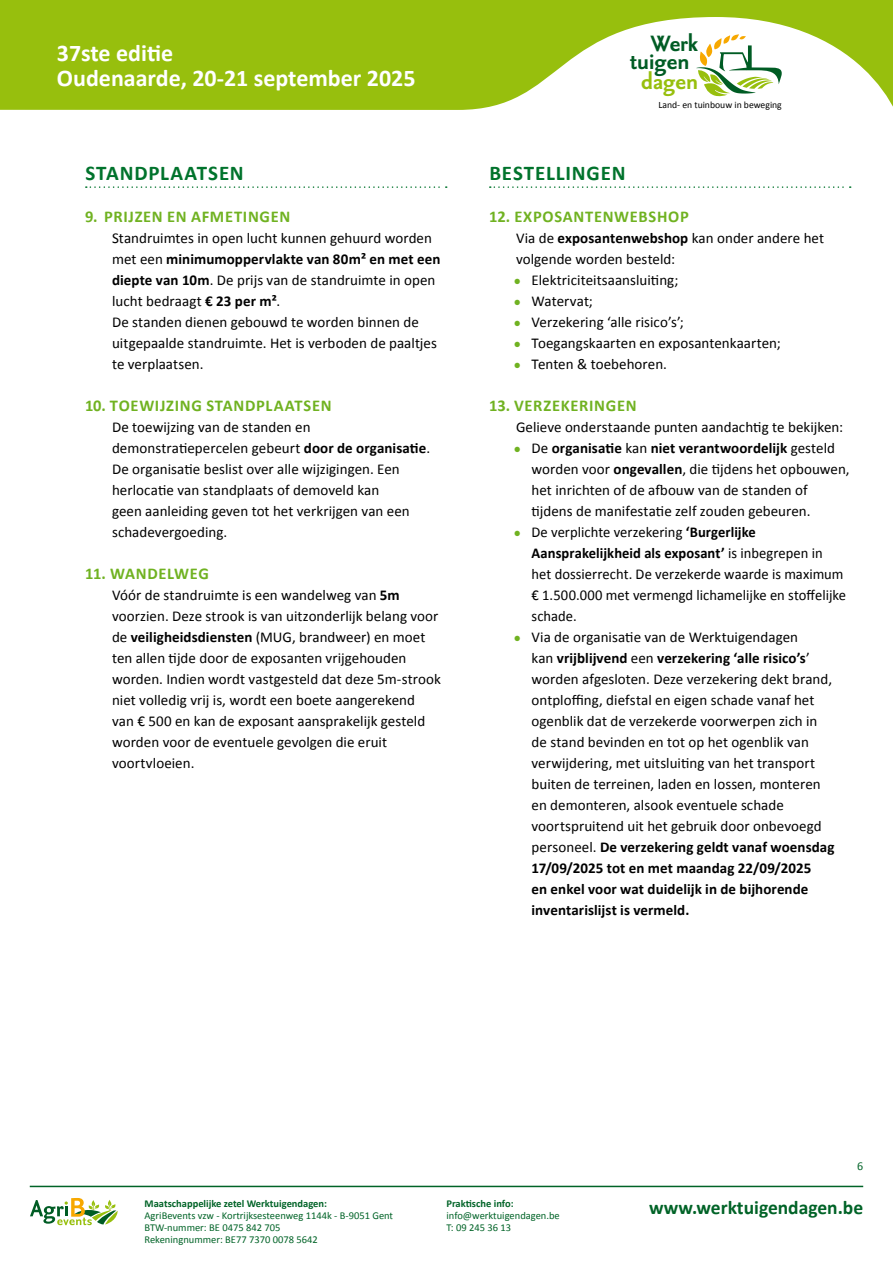
<style>
.page{position:relative;width:893px;height:1263px;background:#fff}
.page>*{position:absolute;margin:0;border:0;box-sizing:border-box;transform-origin:0 0}
.t1{font:700 26.85px "Seria Sans OT";color:#005c24}
.t2{font:700 26.85px "Seria Sans OT";color:#97bf0d}
.t3{font:700 24px/25.5px "Calibri";color:#fff}
.t4{font:700 21px "Calibri";letter-spacing:.04em;color:#00732c}
.t5{font:700 19.5px "Calibri";color:#006327}
.t6{font:700 16.5px "Calibri";letter-spacing:.04em;color:#70b221}
.t7{font:15px/21px "Calibri";color:#000}
.t8{font:12px "Calibri";color:#006327}
.t9{font:10.5px/12px "Calibri";color:#006327}
.t10{font:700 10.5px "Calibri";color:#006327}
.t11{font:9.75px "Calibri";color:#000}
.s1{font-weight:700}
.s2{color:#70b221}
</style>
<div class="page">
<svg style="left:0;top:0;width:893px;height:110px;fill:#97bf0d"></svg>
<svg style="left:696px;top:34px;width:86px;height:63px"></svg>
<hr style="left:30px;top:1186px;width:833px;height:1px;background:#006327">
<svg style="left:30px;top:1198px;width:88px;height:27px"></svg>
<svg style="left:86px;top:186px;width:361px;height:2px"></svg>
<svg style="left:490px;top:186px;width:361px;height:2px"></svg>
<h2 class="t3" style="left:57px;top:39px;width:360px">37ste editie<br>Oudenaarde, 20-21 september 2025</h2>
<h3 class="t4" style="left:85px;top:160px;width:160px">STANDPLAATSEN</h3>
<p class="t6" style="left:85px;top:206px;width:207px">9. PRIJZEN EN AFMETINGEN</p>
<p class="t7" style="left:112px;top:227px;width:330px">Standruimtes in open lucht kunnen gehuurd worden met een <span class="s1">minimumoppervlakte van 80m² en met een diepte van 10m</span>. De prijs van de standruimte in open lucht bedraagt <span class="s1">€ 23 per m²</span>.<br>De standen dienen gebouwd te worden binnen de uitgepaalde standruimte. Het is verboden de paaltjes te verplaatsen.</p>
<p class="t6" style="left:85px;top:395px;width:248px">10. TOEWIJZING STANDPLAATSEN</p>
<p class="t7" style="left:112px;top:416px;width:320px">De toewijzing van de standen en demonstratiepercelen gebeurt <span class="s1">door de organisatie</span>.<br>De organisatie beslist over alle wijzigingen. Een herlocatie van standplaats of demoveld kan<br>geen aanleiding geven tot het verkrijgen van een schadevergoeding.</p>
<p class="t6" style="left:85px;top:563px;width:125px">11. WANDELWEG</p>
<p class="t7" style="left:112px;top:584px;width:330px">Vóór de standruimte is een wandelweg van <span class="s1">5m </span>voorzien. Deze strook is van uitzonderlijk belang voor de <span class="s1">veiligheidsdiensten</span> (MUG, brandweer) en moet ten allen tijde door de exposanten vrijgehouden worden. Indien wordt vastgesteld dat deze 5m-strook niet volledig vrij is, wordt een boete aangerekend<br>van € 500 en kan de exposant aansprakelijk gesteld worden voor de eventuele gevolgen die eruit voortvloeien.</p>
<h1 class="t1" style="left:651px;top:30px;width:49px">Werk</h1>
<h1 class="t1" style="left:630px;top:48px;width:61px">tuigen</h1>
<h1 class="t2" style="left:641px;top:68px;width:58px">dagen</h1>
<p class="t11" style="left:658px;top:99px;width:125px">Land- en tuinbouw in beweging</p>
<h3 class="t4" style="left:489px;top:160px;width:138px">BESTELLINGEN</h3>
<p class="t6" style="left:489px;top:206px;width:201px">12. EXPOSANTENWEBSHOP</p>
<p class="t7" style="left:516px;top:227px;width:310px">Via de <span class="s1">exposantenwebshop</span> kan onder andere het volgende worden besteld:</p>
<p class="t7" style="left:514px;top:269px;width:165px"><span class="s2">●</span> Elektriciteitsaansluiting;</p>
<p class="t7" style="left:514px;top:290px;width:80px"><span class="s2">●</span> Watervat;</p>
<p class="t7" style="left:514px;top:311px;width:171px"><span class="s2">●</span> Verzekering ‘alle risico’s’;</p>
<p class="t7" style="left:514px;top:332px;width:268px"><span class="s2">●</span> Toegangskaarten en exposantenkaarten;</p>
<p class="t7" style="left:514px;top:353px;width:154px"><span class="s2">●</span> Tenten &amp; toebehoren.</p>
<p class="t6" style="left:489px;top:395px;width:149px">13. VERZEKERINGEN</p>
<p class="t7" style="left:516px;top:416px;width:329px">Gelieve onderstaande punten aandachtig te bekijken:</p>
<p class="t7" style="left:531px;top:437px;width:320px;text-indent:-17px"><span class="s2">●</span> De <span class="s1">organisatie</span> kan <span class="s1">niet verantwoordelijk</span> gesteld worden voor <span class="s1">ongevallen</span>, die tijdens het opbouwen, het inrichten of de afbouw van de standen of tijdens de manifestatie zelf zouden gebeuren.</p>
<p class="t7" style="left:531px;top:521px;width:316px;text-indent:-17px"><span class="s2">●</span> De verplichte verzekering <span class="s1">‘Burgerlijke Aansprakelijkheid als exposant’</span> is inbegrepen in het dossierrecht. De verzekerde waarde is maximum € 1.500.000 met vermengd lichamelijke en stoffelijke schade.</p>
<p class="t7" style="left:531px;top:626px;width:304px;text-indent:-17px"><span class="s2">●</span> Via de organisatie van de Werktuigendagen<br>kan <span class="s1">vrijblijvend</span> een <span class="s1">verzekering ‘alle risico’s</span>’ worden afgesloten. Deze verzekering dekt brand, ontploffing, diefstal en eigen schade vanaf het ogenblik dat de verzekerde voorwerpen zich in de stand bevinden en tot op het ogenblik van verwijdering, met uitsluiting van het transport buiten de terreinen, laden en lossen, monteren en demonteren, alsook eventuele schade voortspruitend uit het gebruik door onbevoegd personeel. <span class="s1">De verzekering geldt vanaf woensdag 17/09/2025 tot en met maandag 22/09/2025<br>en enkel voor wat duidelijk in de bijhorende inventarislijst is vermeld.</span></p>
<p class="t8" style="left:857px;top:1158px;width:8px">6</p>
<p class="t10" style="left:145px;top:1197px;width:184px">Maatschappelijke zetel Werktuigendagen:</p>
<p class="t9" style="left:145px;top:1209px;width:250px">AgriBevents vzw - Kortrijksesteenweg 1144k - B-9051 Gent<br>BTW-nummer: BE 0475 842 705<br>Rekeningnummer: BE77 7370 0078 5642</p>
<p class="t10" style="left:446px;top:1197px;width:69px">Praktische info:</p>
<p class="t9" style="left:446px;top:1209px;width:115px">info@werktuigendagen.be<br>T: 09 245 36 13</p>
<h3 class="t5" style="left:649px;top:1195px;width:215px">www.werktuigendagen.be</h3>
</div>
